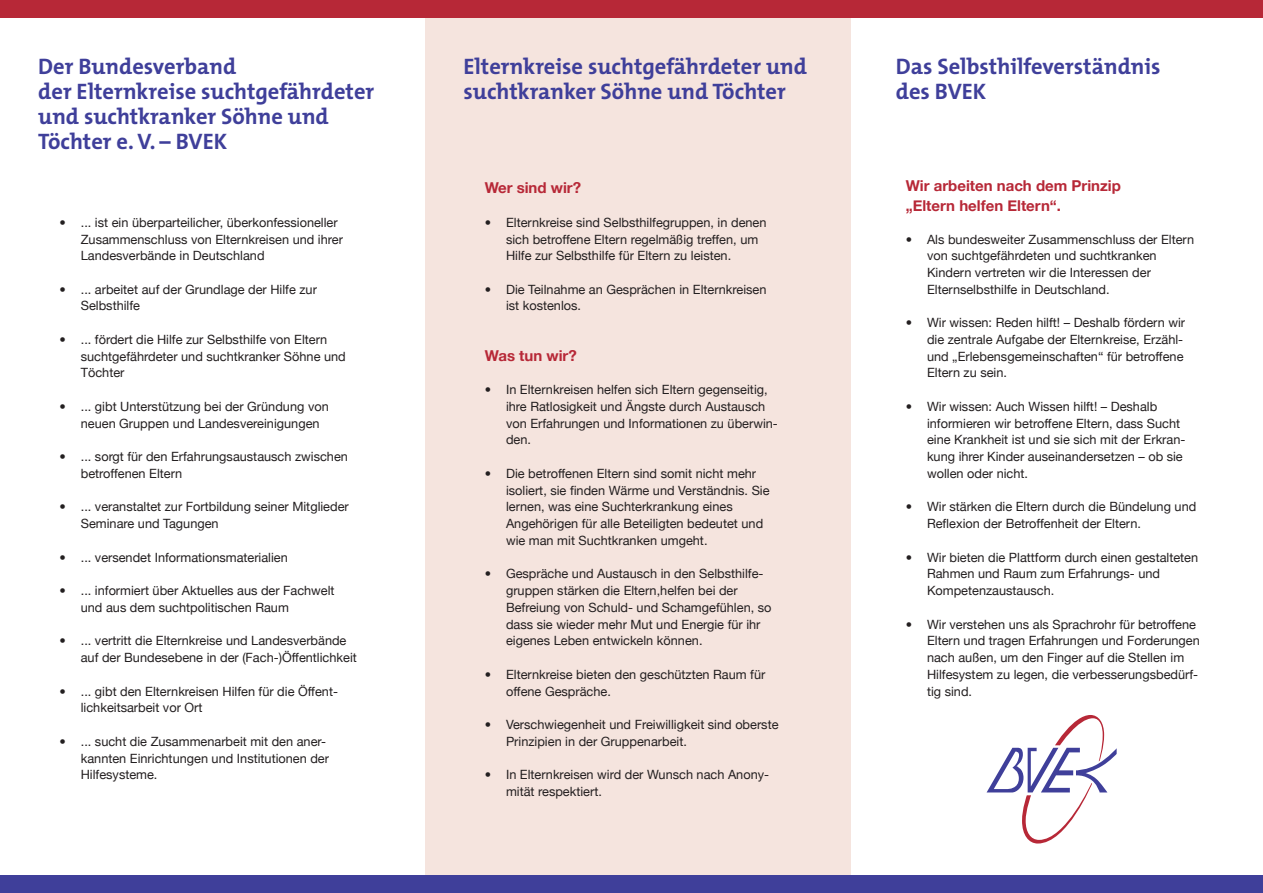
<style>
.page{position:relative;width:1263px;height:893px;background:#fff}
.page>*{position:absolute;margin:0;border:0;box-sizing:border-box;transform-origin:0 0}
.t1{font:700 22.5px/25px "The Mix";color:#3f3f9a}
.t2{font:700 15px/19.5px "Helvetica Neue";color:#b72837}
.t3{font:12.75px/16.8px "Helvetica Neue";color:#231f20}
</style>
<div class="page">
<div style="left:425px;top:0;width:425px;height:893px;background:#f5e4de"></div>
<svg style="left:986px;top:715px;width:131px;height:128px"></svg>
<div style="left:0;top:0;width:1263px;height:17px;background:#b72837"></div>
<div style="left:0;top:876px;width:1263px;height:17px;background:#3f3f9a"></div>
<h1 class="t1" style="left:38px;top:53px;width:338px">Der Bundesverband<br>der Elternkreise suchtgefährdeter und suchtkranker Söhne und<br>Töchter e. V. – BVEK</h1>
<p class="t3" style="left:81px;top:214px;width:264px;text-indent:-21px">• ... ist ein überparteilicher, überkonfessioneller<br>Zusammenschluss von Elternkreisen und ihrer<br>Landesverbände in Deutschland</p>
<p class="t3" style="left:81px;top:281px;width:238px;text-indent:-21px">• ... arbeitet auf der Grundlage der Hilfe zur<br>Selbsthilfe</p>
<p class="t3" style="left:81px;top:331px;width:267px;text-indent:-21px">• ... fördert die Hilfe zur Selbsthilfe von Eltern suchtgefährdeter und suchtkranker Söhne und<br>Töchter</p>
<p class="t3" style="left:81px;top:398px;width:249px;text-indent:-21px">• ... gibt Unterstützung bei der Gründung von neuen Gruppen und Landesvereinigungen</p>
<p class="t3" style="left:81px;top:448px;width:269px;text-indent:-21px">• ... sorgt für den Erfahrungsaustausch zwischen betroffenen Eltern</p>
<p class="t3" style="left:81px;top:498px;width:270px;text-indent:-21px">• ... veranstaltet zur Fortbildung seiner Mitglieder<br>Seminare und Tagungen</p>
<p class="t3" style="left:60px;top:548px;width:230px">• ... versendet Informationsmaterialien</p>
<p class="t3" style="left:81px;top:582px;width:255px;text-indent:-21px">• ... informiert über Aktuelles aus der Fachwelt und aus dem suchtpolitischen Raum</p>
<p class="t3" style="left:81px;top:632px;width:278px;text-indent:-21px">• ... vertritt die Elternkreise und Landesverbände auf der Bundesebene in der (Fach-)Öffentlichkeit</p>
<p class="t3" style="left:81px;top:682px;width:259px;text-indent:-21px">• ... gibt den Elternkreisen Hilfen für die Öffent&shy;lichkeitsarbeit vor Ort</p>
<p class="t3" style="left:81px;top:733px;width:250px;text-indent:-21px">• ... sucht die Zusammenarbeit mit den aner&shy;kannten Einrichtungen und Institutionen der<br>Hilfesysteme.</p>
<h1 class="t1" style="left:463px;top:53px;width:345px">Elternkreise suchtgefährdeter und suchtkranker Söhne und Töchter</h1>
<p class="t2" style="left:485px;top:178px;width:98px">Wer sind wir?</p>
<p class="t3" style="left:506px;top:214px;width:262px;text-indent:-21px">• Elternkreise sind Selbsthilfegruppen, in denen sich betroffene Eltern regelmäßig treffen, um<br>Hilfe zur Selbsthilfe für Eltern zu leisten.</p>
<p class="t3" style="left:506px;top:281px;width:262px;text-indent:-21px">• Die Teilnahme an Gesprächen in Elternkreisen ist kostenlos.</p>
<p class="t2" style="left:485px;top:345px;width:93px">Was tun wir?</p>
<p class="t3" style="left:506px;top:381px;width:273px;text-indent:-21px">• In Elternkreisen helfen sich Eltern gegenseitig, ihre Ratlosigkeit und Ängste durch Austausch von Erfahrungen und Informationen zu überwin&shy;den.</p>
<p class="t3" style="left:506px;top:465px;width:265px;text-indent:-21px">• Die betroffenen Eltern sind somit nicht mehr isoliert, sie finden Wärme und Verständnis. Sie lernen, was eine Suchterkrankung eines Angehörigen für alle Beteiligten bedeutet und wie man mit Suchtkranken umgeht.</p>
<p class="t3" style="left:506px;top:565px;width:267px;text-indent:-21px">• Gespräche und Austausch in den Selbsthilfe&shy;gruppen stärken die Eltern,helfen bei der Befreiung von Schuld- und Schamgefühlen, so dass sie wieder mehr Mut und Energie für ihr eigenes Leben entwickeln können.</p>
<p class="t3" style="left:506px;top:666px;width:261px;text-indent:-21px">• Elternkreise bieten den geschützten Raum für offene Gespräche.</p>
<p class="t3" style="left:506px;top:716px;width:274px;text-indent:-21px">• Verschwiegenheit und Freiwilligkeit sind oberste<br>Prinzipien in der Gruppenarbeit.</p>
<p class="t3" style="left:506px;top:766px;width:265px;text-indent:-21px">• In Elternkreisen wird der Wunsch nach Anony&shy;mität respektiert.</p>
<h1 class="t1" style="left:896px;top:53px;width:266px">Das Selbsthilfeverständnis des BVEK</h1>
<p class="t2" style="left:906px;top:176px;width:217px">Wir arbeiten nach dem Prinzip „Eltern helfen Eltern“.</p>
<p class="t3" style="left:927px;top:230px;width:269px;text-indent:-21px">• Als bundesweiter Zusammenschluss der Eltern von suchtgefährdeten und suchtkranken Kindern vertreten wir die Interessen der Elternselbsthilfe in Deutschland.</p>
<p class="t3" style="left:927px;top:314px;width:260px;text-indent:-21px">• Wir wissen: Reden hilft! – Deshalb fördern wir die zentrale Aufgabe der Elternkreise, Erzähl&shy;und „Erlebensgemeinschaften“ für betroffene Eltern zu sein.</p>
<p class="t3" style="left:927px;top:398px;width:260px;text-indent:-21px">• Wir wissen: Auch Wissen hilft! – Deshalb informieren wir betroffene Eltern, dass Sucht eine Krankheit ist und sie sich mit der Erkran&shy;kung ihrer Kinder auseinandersetzen – ob sie wollen oder nicht.</p>
<p class="t3" style="left:927px;top:498px;width:271px;text-indent:-21px">• Wir stärken die Eltern durch die Bündelung und<br>Reflexion der Betroffenheit der Eltern.</p>
<p class="t3" style="left:927px;top:548px;width:273px;text-indent:-21px">• Wir bieten die Plattform durch einen gestalteten<br>Rahmen und Raum zum Erfahrungs- und<br>Kompetenzaustausch.</p>
<p class="t3" style="left:927px;top:615px;width:274px;text-indent:-21px">• Wir verstehen uns als Sprachrohr für betroffene Eltern und tragen Erfahrungen und Forderungen nach außen, um den Finger auf die Stellen im Hilfesystem zu legen, die verbesserungsbedürf&shy;tig sind.</p>
</div>
